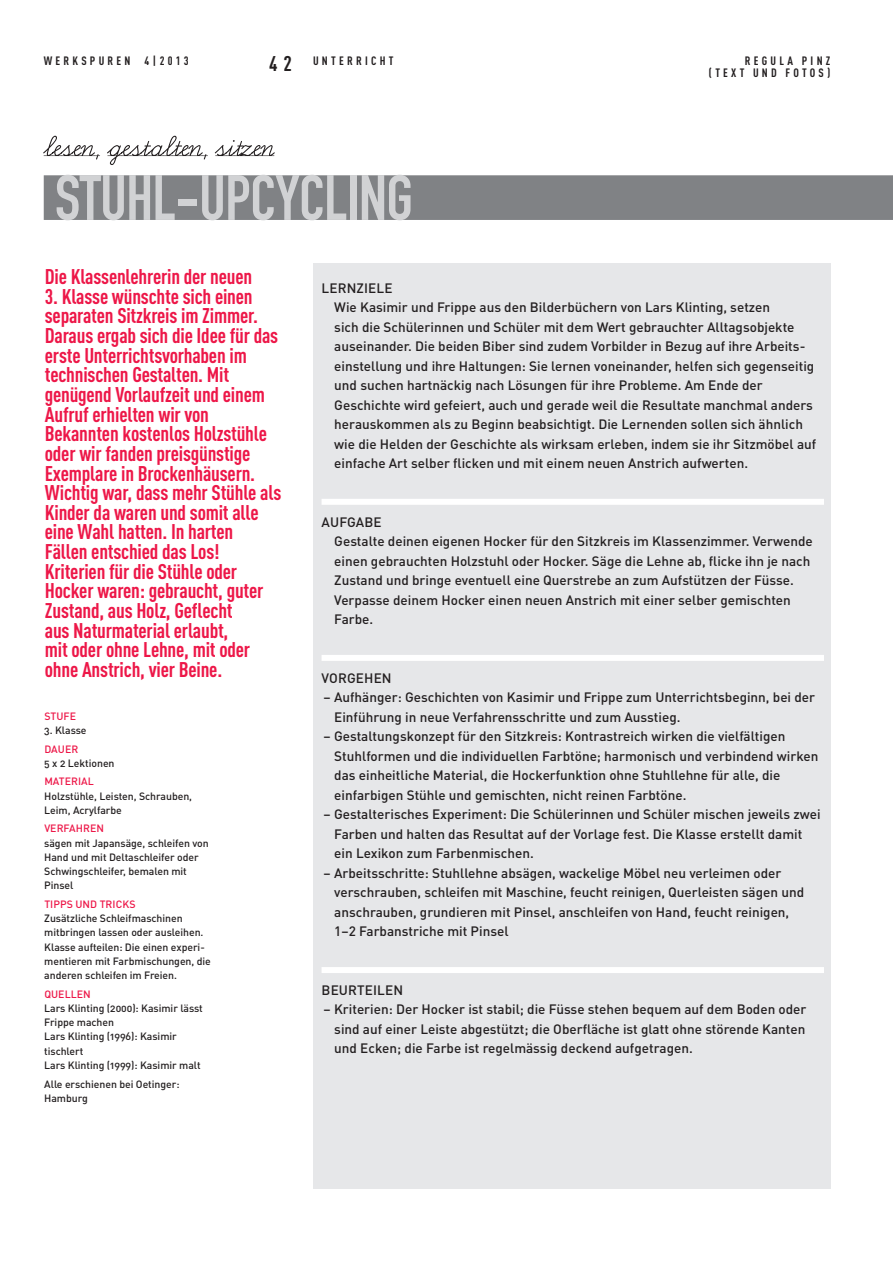
<style>
.page{position:relative;width:893px;height:1266px;background:#fff}
.page>*{position:absolute;margin:0;border:0;box-sizing:border-box;transform-origin:0 0}
.t1{font:63px "DIN Engschrift Alternate";letter-spacing:-.01em;color:#d1d2d4}
.t2{font:700 21px/19.6px "DIN Cond";letter-spacing:-.01em;color:#ed1748}
.t3{font:500 13.5px/19.5px "DIN Pro";color:#231f20}
.t4{font:700 12px "DIN Cond";letter-spacing:.27em;color:#231f20}
.t5{font:500 10.5px/14.2px "DIN Pro";letter-spacing:-.005em;color:#231f20}
.t6{font:500 10.5px "DIN Pro";letter-spacing:.005em;color:#ed1748}
.s1{font-size:21px}
.s2{color:#ed1748}
</style>
<div class="page">
<div style="left:313px;top:263px;width:517px;height:925px;background:#e6e7e9"></div>
<div style="left:322px;top:499px;width:502px;height:6px;background:#fff"></div>
<div style="left:322px;top:655px;width:502px;height:6px;background:#fff"></div>
<div style="left:322px;top:967px;width:502px;height:6px;background:#fff"></div>
<div style="left:44px;top:175px;width:849px;height:45px;background:#808285"></div>
<svg style="left:43px;top:136px;width:232px;height:29px"></svg>
<p class="t4" style="left:44px;top:53px;width:147px">WERKSPUREN 4|2013</p>
<p class="t4" style="left:269px;top:53px;width:62px"><span class="s1">42</span> Unterri</p>
<p class="t4" style="left:371px;top:53px;width:22px">cht</p>
<p class="t4" style="left:745px;top:53px;width:8px">regula</p>
<p class="t4" style="left:802px;top:53px;width:8px">pinz</p>
<p class="t4" style="left:709px;top:65px;width:88px">(Text un d foto</p>
<p class="t4" style="left:819px;top:65px;width:13px">S )</p>
<p class="t1" style="left:55px;top:161px;width:360px">STUHL-UPCYCLING</p>
<p class="t2" style="left:45px;top:266px;width:209px">Die Klassenlehrerin der neuen</p>
<p class="t2" style="left:45px;top:286px;width:238px">3. Klasse wünschte sich einen separaten Sitzkreis im Zimmer.<br>Daraus ergab sich die Idee für das erste Unterrichtsvorhaben im technischen Gestalten. Mit genügend Vorlaufzeit und einem<br>Aufruf erhielten wir von<br>Bekannten kostenlos Holzstühle oder wir fanden preisgünstige<br>Exemplare in Brockenhäusern.<br>Wichtig war, dass mehr Stühle als<br>Kinder da waren und somit alle eine Wahl hatten. In harten<br>Fällen entschied das Los!<br>Kriterien für die Stühle oder<br>Hocker waren: gebraucht, guter<br>Zustand, aus Holz, Geflecht<br>aus Naturmaterial erlaubt,<br>mit oder ohne Lehne, mit oder ohne Anstrich, vier Beine.</p>
<p class="t6" style="left:44px;top:709px;width:33px">Stufe</p>
<p class="t5" style="left:44px;top:720px;width:44px;line-height:18.5px">3. Klasse<br><span class="s2">Dauer</span></p>
<p class="t5" style="left:44px;top:753px;width:72px;line-height:18.5px">5 x 2 Lektionen<br><span class="s2">Material</span></p>
<p class="t5" style="left:44px;top:788px;width:149px">Holzstühle, Leisten, Schrauben,<br>Leim, Acrylfarbe</p>
<p class="t6" style="left:44px;top:821px;width:27px">verfah</p>
<p class="t5" style="left:44px;top:821px;width:166px;text-indent:39px"><span class="s2">ren<br></span>sägen mit Japansäge, schleifen von<br>Hand und mit Deltaschleifer oder<br>Schwingschleifer, bemalen mit<br>Pinsel</p>
<p class="t6" style="left:44px;top:896px;width:13px">Tipps</p>
<p class="t5" style="left:44px;top:896px;width:168px;text-indent:31px"><span class="s2">und tricks<br></span>Zusätzliche Schleifmaschinen mitbringen lassen oder ausleihen.<br>Klasse aufteilen: Die einen experi&shy;mentieren mit Farbmischungen, die anderen schleifen im Freien.</p>
<p class="t5" style="left:44px;top:986px;width:160px"><span class="s2">quellen<br></span>Lars Klinting (2000): Kasimir lässt<br>Frippe machen<br>Lars Klinting (1996): Kasimir tischlert<br>Lars Klinting (1999): Kasimir malt</p>
<p class="t5" style="left:44px;top:1076px;width:137px">Alle erschienen bei Oetinger:<br>Hamburg</p>
<p class="t3" style="left:334px;top:277px;width:483px;text-indent:-13px">Lernzi ele<br>Wie Kasimir und Frippe aus den Bilderbüchern von Lars Klinting, setzen<br>sich die Schülerinnen und Schüler mit dem Wert gebrauchter Alltagsobjekte auseinander. Die beiden Biber sind zudem Vorbilder in Bezug auf ihre Arbeits&shy;einstellung und ihre Haltungen: Sie lernen voneinander, helfen sich gegenseitig und suchen hartnäckig nach Lösungen für ihre Probleme. Am Ende der Geschichte wird gefeiert, auch und gerade weil die Resultate manchmal anders herauskommen als zu Beginn beabsichtigt. Die Lernenden sollen sich ähnlich wie die Helden der Geschichte als wirksam erleben, indem sie ihr Sitzmöbel auf einfache Art selber flicken und mit einem neuen Anstrich aufwerten.</p>
<p class="t3" style="left:322px;top:511px;width:27px">Aufgab</p>
<p class="t3" style="left:334px;top:511px;width:480px;text-indent:39px">e<br>Gestalte deinen eigenen Hocker für den Sitzkreis im Klassenzimmer. Verwende einen gebrauchten Holzstuhl oder Hocker. Säge die Lehne ab, flicke ihn je nach Zustand und bringe eventuell eine Querstrebe an zum Aufstützen der Füsse.<br>Verpasse deinem Hocker einen neuen Anstrich mit einer selber gemischten Farbe.</p>
<p class="t3" style="left:322px;top:667px;width:72px">Vorgeh en</p>
<p class="t3" style="left:334px;top:687px;width:482px;text-indent:-11px">– Aufhänger: Geschichten von Kasimir und Frippe zum U nterrichtsbeginn, bei der<br>Einführung in neue Verfahrensschritte und zum Ausstieg.</p>
<p class="t3" style="left:334px;top:726px;width:486px;text-indent:-11px">– Gestaltungskonzept für den Sitzkreis: Kontrastreich wirken die vielfältigen Stuhlformen und die individuellen Farbtöne; harmonisch und verbindend wirken das einheitliche Material, die Hockerfunktion ohne Stuhllehne für alle, die einfarbigen Stühle und gemischten, nicht reinen Farbtöne.</p>
<p class="t3" style="left:334px;top:804px;width:488px;text-indent:-11px">– Gestalterisches Experiment: Die Schülerinnen und Schüler mischen jeweils zwei<br>Farben und halten das Resultat auf der Vorlage fest. Die Klasse erstellt damit ein Lexikon zum Farbenmischen.</p>
<p class="t3" style="left:334px;top:862px;width:471px;text-indent:-11px">– Arbeitsschritte: Stuhllehne absägen, wackelige Möbel neu verleimen oder verschrauben, schleifen mit Maschine, feucht reinigen, Querleisten sägen und anschrauben, grundieren mit Pinsel, anschleifen von Hand, feucht reinigen, 1–2 Farbanstriche mit Pinsel</p>
<p class="t3" style="left:322px;top:979px;width:83px">Beurteilen</p>
<p class="t3" style="left:334px;top:999px;width:474px;text-align:justify;text-indent:-11px">– Kriterien: Der Hocker ist stabil; die Füsse stehen bequem auf dem Boden oder sind auf einer Leiste abgestützt; die Oberfläche ist glatt ohne störende Kanten und Ecken; die Farbe ist regelmässig deckend aufgetragen.</p>
</div>
